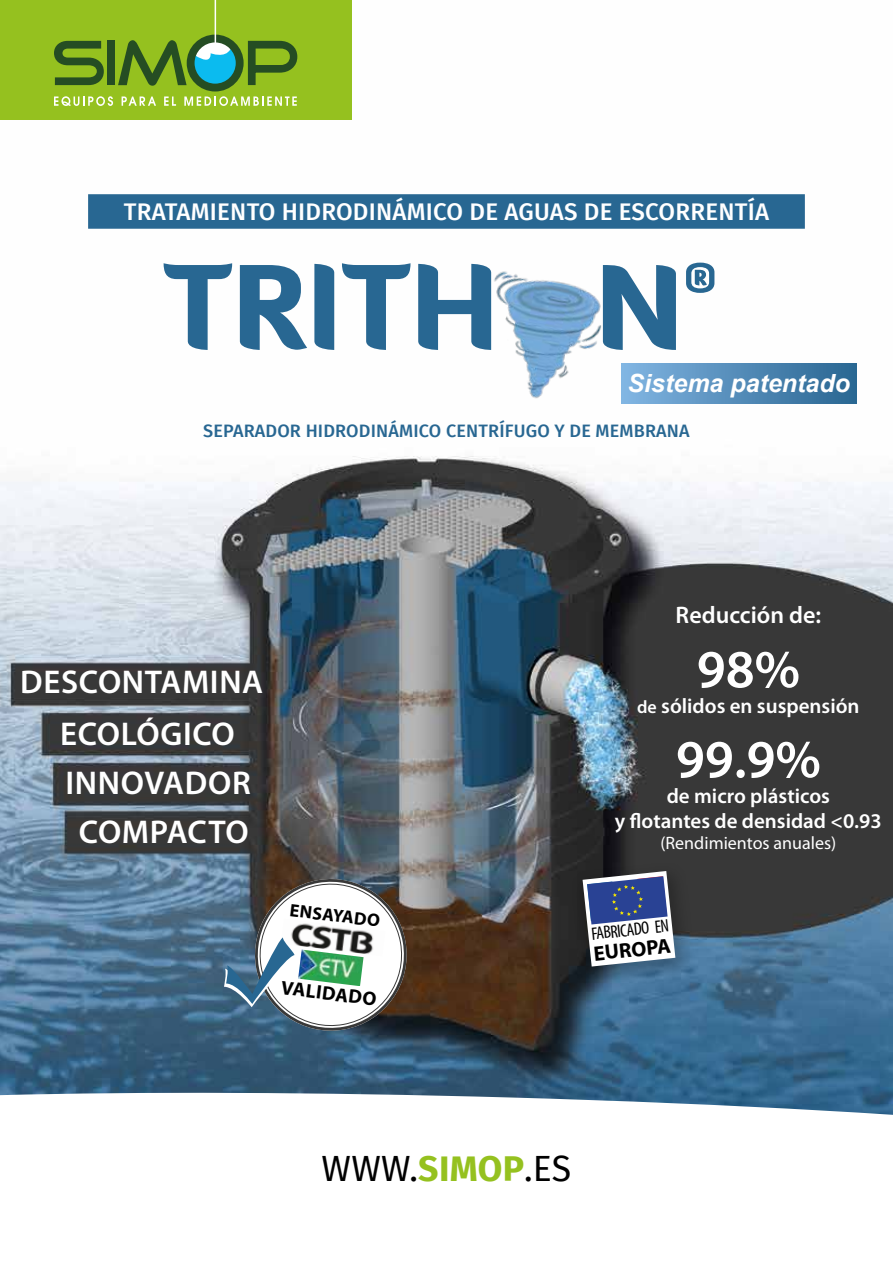
<style>
.page{position:relative;width:893px;height:1263px;background:#fff}
.page>*{position:absolute;margin:0;border:0;box-sizing:border-box;transform-origin:0 0}
.t1{font:900 115.2px "Diavlo";color:#286792}
.t2{font:600 54px "Myriad Pro";color:#fff}
.t3{font:35.7px "Fira Sans";color:#000}
.t4{font:600 33px "Myriad Pro";letter-spacing:.02em;color:#fff}
.t5{font:600 33px "Myriad Pro";color:#fff}
.t6{font:italic 700 25.05px "Arial";color:#fff}
.t7{font:500 24px "Fira Sans";letter-spacing:.01em;color:#fff}
.t8{font:600 24px "Myriad Pro";color:#fff}
.t9{font:600 21px/25.2px "Myriad Pro";color:#fff;text-align:center}
.t10{font:700 21px "Myriad Pro";color:#000}
.t11{font:700 19.5px "Myriad Pro";color:#000}
.t12{font:500 18px "Fira Sans";letter-spacing:.01em;color:#286792}
.t13{font:18px "Myriad Pro";color:#fff}
.t14{font:condensed 18px "Myriad Pro";color:#000}
.t15{font:700 18px "Myriad Pro";color:#000}
.s1{font-size:18px}
.s2{font-weight:700;color:#95c11f}
</style>
<div class="page">
<img style="left:0;top:0;width:893px;height:1091px">
<div style="left:88px;top:194px;width:717px;height:35px;background:#286792"></div>
<div style="left:621px;top:363px;width:235px;height:40px;background:linear-gradient(to right,#81b4e2,#286591)"></div>
<img style="left:446px;top:243px;width:182px;height:179px">
<svg style="left:224px;top:873px;width:189px;height:164px"></svg>
<img style="left:298px;top:949px;width:66px;height:37px">
<div style="left:570px;top:861px;width:126px;height:129px;background:#000;opacity:.26"></div>
<svg style="left:583px;top:871px;width:92px;height:95px"></svg>
<div style="left:0;top:0;width:351px;height:119px;background:#95c11f"></div>
<svg style="left:54px;top:35px;width:243px;height:71px"></svg>
<hr style="left:215px;top:0;width:1px;height:47px;background:#fff">
<svg style="left:0;top:1091px;width:893px;height:24px"></svg>
<p class="t7" style="left:124px;top:192px;width:647px">TRATAMIENTO HIDRODINÁMICO DE AGUAS DE ESCORRENTÍA</p>
<h1 class="t1" style="left:163px;top:232px;width:555px">TRITH N<sup>®</sup></h1>
<p class="t6" style="left:627px;top:367px;width:224px">Sistema patentado</p>
<p class="t12" style="left:203px;top:416px;width:488px">SEPARADOR HIDRODINÁMICO CENTRÍFUGO Y DE MEMBRANA</p>
<h3 class="t4" style="left:20px;top:661px;width:245px">DESCONTAMINA</h3>
<h3 class="t4" style="left:60px;top:713px;width:176px">ECOLÓGICO</h3>
<h3 class="t4" style="left:65px;top:762px;width:187px">INNOVADOR</h3>
<h3 class="t5" style="left:79px;top:811px;width:171px">COMPACTO</h3>
<p class="t15" style="left:291px;top:898px;width:92px;rotate:7deg">ENSAYADO</p>
<p class="t11" style="left:283px;top:975px;width:97px;rotate:7deg">VALIDADO</p>
<p class="t8" style="left:676px;top:599px;width:147px">Reducción de:</p>
<h2 class="t2" style="left:697px;top:635px;width:105px">98%</h2>
<p class="t9" style="left:637px;top:692px;width:224px"><span class="s1">de</span> sólidos en suspensión</p>
<h2 class="t2" style="left:676px;top:725px;width:146px">99.9%</h2>
<p class="t9" style="left:615px;top:782px;width:268px">de micro plásticos<br>y flotantes de densidad &lt;0.93</p>
<p class="t13" style="left:660px;top:832px;width:177px">(Rendimientos anuales)</p>
<p class="t14" style="left:590px;top:923px;width:79px;rotate:-6deg">FABRICADO EN</p>
<p class="t10" style="left:592px;top:940px;width:79px;rotate:-6deg">EUROPA</p>
<h3 class="t3" style="left:322px;top:1141px;width:251px">WWW.<span class="s2">SIMOP</span>.ES</h3>
</div>
